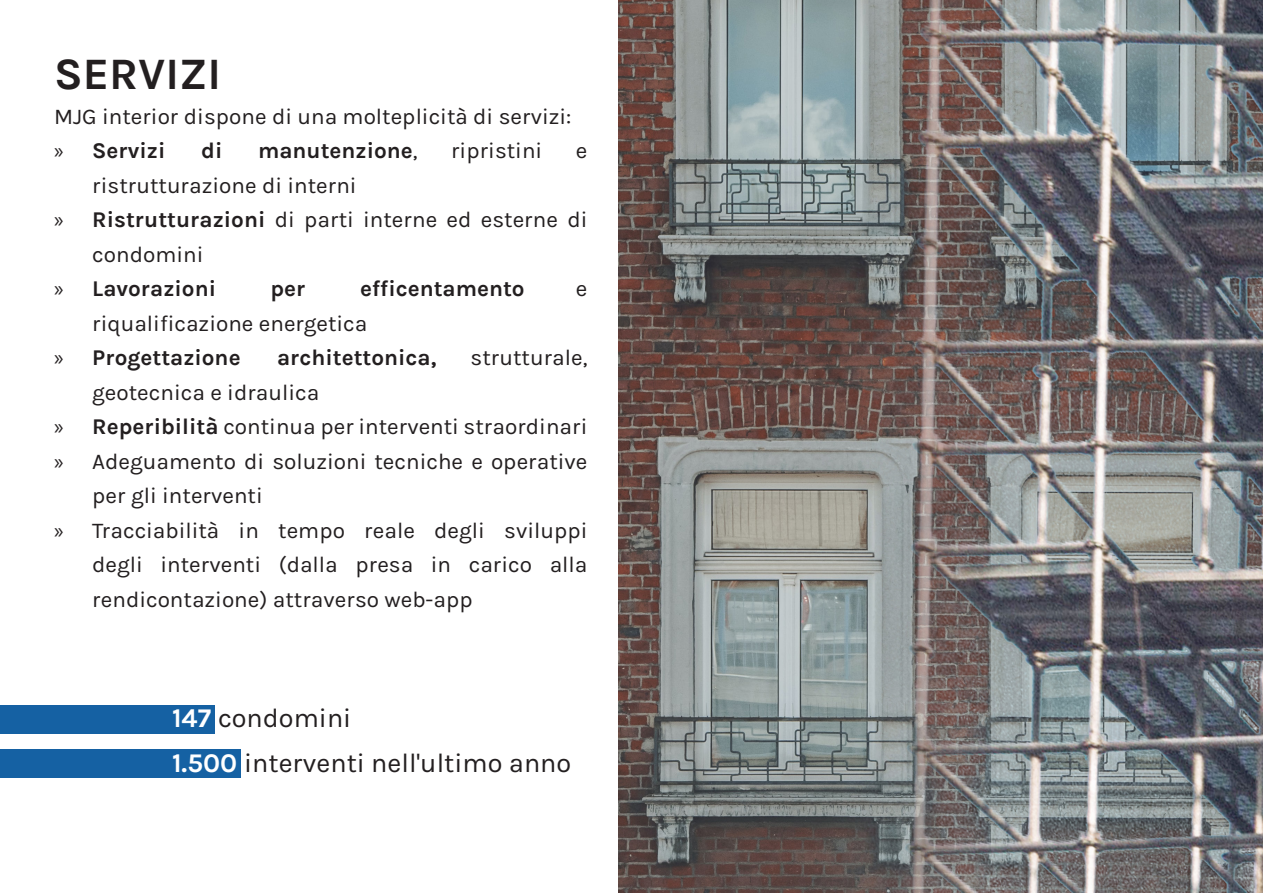
<style>
.page{position:relative;width:1263px;height:893px;background:#fff}
.page>*{position:absolute;margin:0;border:0;box-sizing:border-box;transform-origin:0 0}
.t1{font:700 45px "Karla";color:#231f20}
.t2{font:27px "Karla";color:#231f20}
.t3{font:22.5px/34.5px "Karla";color:#231f20}
.t4{font:700 22.5px "Karla";color:#231f20}
.s1{font-family:"Myriad Pro";font-weight:400}
.s2{font-weight:400}
.s3{font-family:"Myriad Pro"}
.s4{font-weight:700}
.s5{font-weight:700;color:#fff}
</style>
<div class="page">
<div style="left:1px;top:749px;width:240px;height:28px;background:#1561a3"></div>
<div style="left:1px;top:705px;width:214px;height:28px;background:#1561a3"></div>
<img style="left:618px;top:0;width:645px;height:893px">
<p class="t1" style="left:54px;top:48px;width:169px">SERVIZI</p>
<p class="t3" style="left:54px;top:99px;width:519px">MJG interior dispone di una molteplicità di servizi:</p>
<p class="t4" style="left:54px;top:138px;width:113px"><span class="s1">»</span> Servizi</p>
<p class="t4" style="left:201px;top:138px;width:23px">di</p>
<p class="t4" style="left:258px;top:138px;width:161px">manutenzione<span class="s2">,</span></p>
<p class="t3" style="left:451px;top:134px;width:93px">ripristini</p>
<p class="t3" style="left:576px;top:134px;width:13px">e</p>
<p class="t3" style="left:92px;top:168px;width:266px">ristrutturazione di interni</p>
<p class="t3" style="left:92px;top:203px;width:497px;text-indent:-38px"><span class="s3">»</span> <span class="s4">Ristrutturazioni</span> di parti interne ed esterne di condomini</p>
<p class="t4" style="left:54px;top:276px;width:164px"><span class="s1">»</span> Lavorazioni</p>
<p class="t4" style="left:271px;top:276px;width:37px">per</p>
<p class="t4" style="left:360px;top:276px;width:166px">efficentamento</p>
<p class="t3" style="left:576px;top:272px;width:13px">e</p>
<p class="t3" style="left:92px;top:306px;width:277px">riqualificazione energetica</p>
<p class="t4" style="left:54px;top:345px;width:188px"><span class="s1">»</span> Progettazione</p>
<p class="t4" style="left:277px;top:345px;width:161px">architettonica,</p>
<p class="t3" style="left:471px;top:341px;width:118px">strutturale,</p>
<p class="t3" style="left:92px;top:375px;width:229px">geotecnica e idraulica</p>
<p class="t3" style="left:54px;top:410px;width:535px"><span class="s3">»</span> <span class="s4">Reperibilità</span> continua per interventi straordinari</p>
<p class="t3" style="left:92px;top:444px;width:497px;text-indent:-38px"><span class="s3">»</span> Adeguamento di soluzioni tecniche e operative per gli interventi</p>
<p class="t3" style="left:92px;top:513px;width:497px;text-align:justify;text-indent:-38px"><span class="s3">»</span> Tracciabilità in tempo reale degli sviluppi degli interventi (dalla presa in carico alla rendicontazione) attraverso web-app</p>
<p class="t2" style="left:172px;top:703px;width:181px"><span class="s5">147</span> condomini</p>
<p class="t2" style="left:172px;top:748px;width:401px"><span class="s5">1.500</span> interventi nell'ultimo anno</p>
</div>
